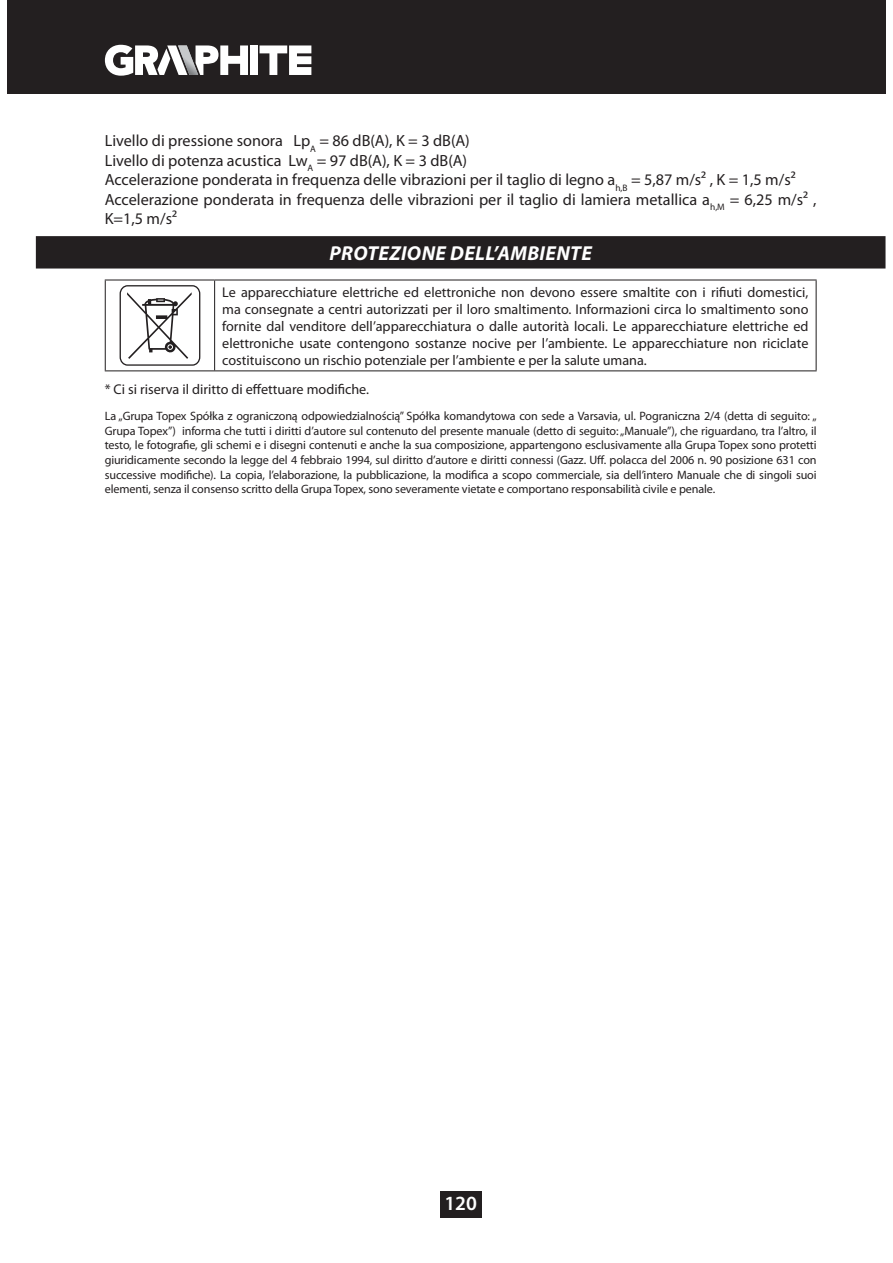
<style>
.page{position:relative;width:893px;height:1263px;background:#fff}
.page>*{position:absolute;margin:0;border:0;box-sizing:border-box;transform-origin:0 0}
.t1{font:italic 700 20.25px "Myriad Pro";letter-spacing:.02em;color:#fff}
.t2{font:600 20.25px "Myriad Pro";color:#fff}
.t3{font:16.2px/19.5px "Myriad Pro";color:#231f20}
.t4{font:14.1px/17px "Myriad Pro";color:#231f20;text-align:justify}
.t5{font:12.15px/14.5px "Myriad Pro";letter-spacing:-.01em;color:#231f20;text-align:justify}
</style>
<div class="page">
<div style="left:440px;top:1191px;width:41px;height:26px;background:#231f20"></div>
<div style="left:7px;top:0;width:878px;height:94px;background:#231f20"></div>
<hr style="left:885px;top:0;width:1px;height:94px;background:#231f20">
<svg style="left:260px;top:45px;width:51px;height:30px"></svg>
<div style="left:250px;top:45px;width:8px;height:30px;background:#fff"></div>
<svg style="left:105px;top:45px;width:143px;height:31px"></svg>
<div style="left:36px;top:236px;width:849px;height:33px;background:#231f20"></div>
<hr style="left:105px;top:280px;width:110px;height:1px;background:#231f20">
<hr style="left:105px;top:281px;width:1px;height:89px;background:#231f20">
<hr style="left:215px;top:280px;width:601px;height:1px;background:#231f20">
<hr style="left:214px;top:281px;width:1px;height:89px;background:#231f20">
<hr style="left:815px;top:281px;width:1px;height:89px;background:#231f20">
<hr style="left:105px;top:370px;width:711px;height:1px;background:#231f20">
<div style="left:120px;top:285px;width:80px;height:81px;border:1px solid #231f20;border-radius:8px"></div>
<svg style="left:127px;top:292px;width:65px;height:67px"></svg>
<p class="t3" style="left:105px;top:132px;width:713px">Livello di pressione sonora Lp<sub>A</sub> = 86 dB(A), K = 3 dB(A)<br>Livello di potenza acustica Lw<sub>A</sub> = 97 dB(A), K = 3 dB(A)<br>Accelerazione ponderata in frequenza delle vibrazioni per il taglio di legno a<sub>h,B</sub> = 5,87 m/s² , K = 1,5 m/s²<br>Accelerazione ponderata in frequenza delle vibrazioni per il taglio di lamiera metallica a<sub>h,M</sub> = 6,25 m/s² , K=1,5 m/s²</p>
<h1 class="t1" style="left:329px;top:241px;width:264px">PROTEZIONE DELL’AMBIENTE</h1>
<p class="t4" style="left:222px;top:284px;width:588px">Le apparecchiature elettriche ed elettroniche non devono essere smaltite con i rifiuti domestici, ma consegnate a centri autorizzati per il loro smaltimento. Informazioni circa lo smaltimento sono fornite dal venditore dell’apparecchiatura o dalle autorità locali. Le apparecchiature elettriche ed elettroniche usate contengono sostanze nocive per l’ambiente. Le apparecchiature non riciclate costituiscono un rischio potenziale per l’ambiente e per la salute umana.</p>
<p class="t4" style="left:105px;top:382px;width:266px">* Ci si riserva il diritto di effettuare modifiche.</p>
<p class="t5" style="left:105px;top:410px;width:713px">La „Grupa Topex Spółka z ograniczoną odpowiedzialnością” Spółka komandytowa con sede a Varsavia, ul. Pograniczna 2/4 (detta di seguito: „ Grupa Topex”) informa che tutti i diritti d’autore sul contenuto del presente manuale (detto di seguito: „Manuale”), che riguardano, tra l’altro, il testo, le fotografie, gli schemi e i disegni contenuti e anche la sua composizione, appartengono esclusivamente alla Grupa Topex sono protetti giuridicamente secondo la legge del 4 febbraio 1994, sul diritto d’autore e diritti connessi (Gazz. Uff. polacca del 2006 n. 90 posizione 631 con successive modifiche). La copia, l’elaborazione, la pubblicazione, la modifica a scopo commerciale, sia dell’intero Manuale che di singoli suoi elementi, senza il consenso scritto della Grupa Topex, sono severamente vietate e comportano responsabilità civile e penale.</p>
<h1 class="t2" style="left:444px;top:1191px;width:34px">120</h1>
</div>
